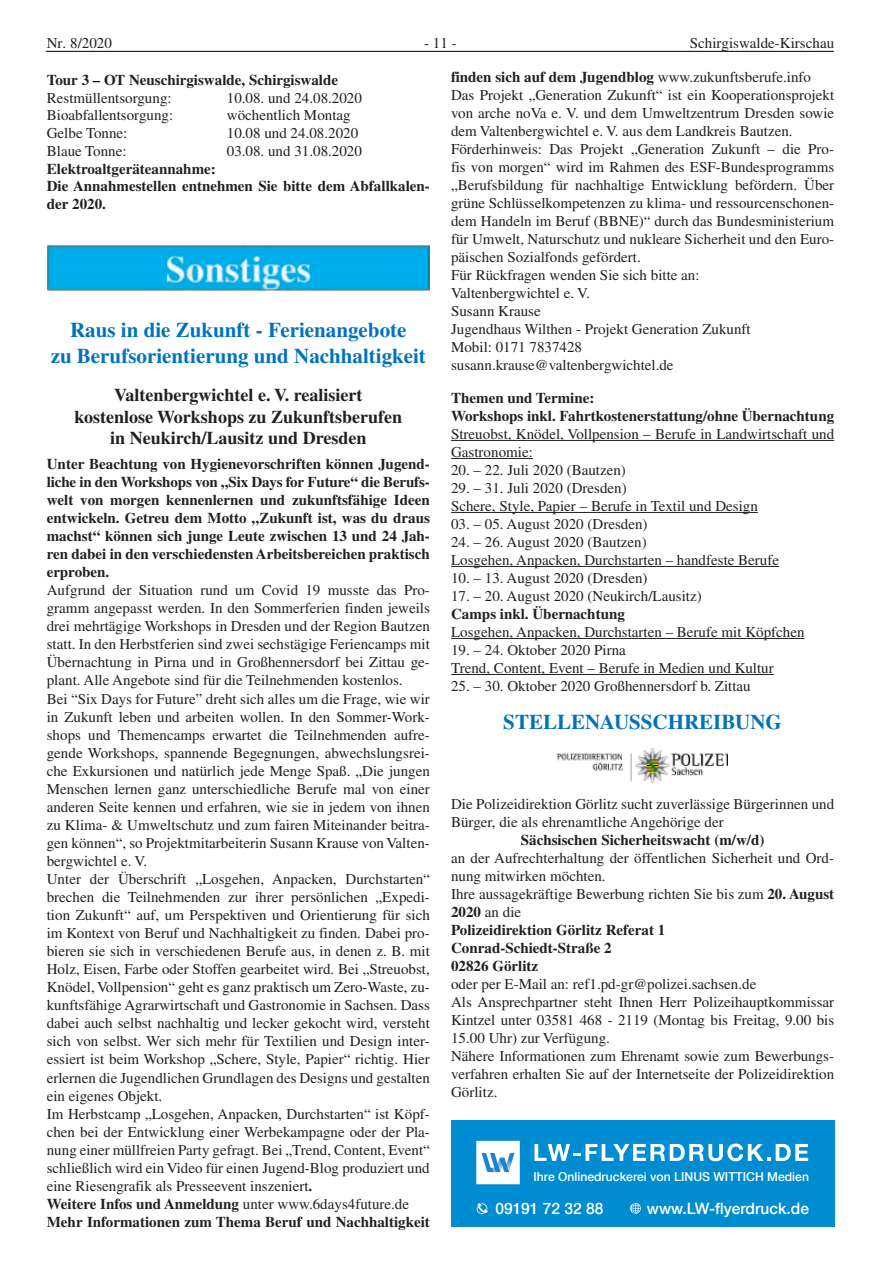
<style>
.page{position:relative;width:881px;height:1263px;background:#fff}
.page>*{position:absolute;margin:0;border:0;box-sizing:border-box;transform-origin:0 0}
.t1{font:700 21px/25.2px "Times LT";color:#0072bc;text-align:center}
.t2{font:700 18px/21.6px "Times LT";color:#231f20;text-align:center}
.t3{font:500 15.75px "Helvetica Neue LT Com";color:#fff}
.t4{font:15px/18px "Times LT";color:#231f20}
.t5{font:700 15px/18px "Times LT";color:#231f20}
.t6{font:500 12.3px "Helvetica Neue LT Com";color:#fff}
.s1{font-weight:700}
</style>
<div class="page">
<hr style="left:46px;top:51px;width:786px;height:1px;background:#231f20">
<hr style="left:47px;top:51px;width:786px;height:1px;background:#231f20">
<hr style="left:451px;top:440px;width:382px;height:1px;background:#231f20">
<hr style="left:451px;top:458px;width:81px;height:1px;background:#231f20">
<hr style="left:451px;top:512px;width:306px;height:1px;background:#231f20">
<hr style="left:451px;top:566px;width:327px;height:1px;background:#231f20">
<hr style="left:451px;top:638px;width:353px;height:1px;background:#231f20">
<hr style="left:451px;top:674px;width:322px;height:1px;background:#231f20">
<img style="left:557px;top:749px;width:170px;height:33px">
<img style="left:47px;top:244px;width:382px;height:47px">
<div style="left:451px;top:1120px;width:382px;height:107px;background:#008cd0"></div>
<svg style="left:534px;top:1143px;width:273px;height:18px"></svg>
<svg style="left:476px;top:1203px;width:11px;height:11px"></svg>
<svg style="left:476px;top:1141px;width:43px;height:43px;background:#d4e8f4"></svg>
<svg style="left:630px;top:1203px;width:10px;height:11px"></svg>
<p class="t4" style="left:47px;top:34px;width:66px">Nr. 8/2020</p>
<p class="t4" style="left:424px;top:34px;width:34px">- 11 -</p>
<p class="t4" style="left:689px;top:34px;width:146px">Schirgiswalde-Kirschau</p>
<p class="t4" style="left:451px;top:68px;width:384px"><span class="s1">finden sich auf dem Jugendblog</span> www.zukunftsberufe.info Das Projekt „Generation Zukunft“ ist ein Kooperationsprojekt von arche noVa e. V. und dem Umweltzentrum Dresden sowie dem Valtenbergwichtel e. V. aus dem Landkreis Bautzen.<br>Förderhinweis: Das Projekt „Generation Zukunft – die Pro&shy;fis von morgen“ wird im Rahmen des ESF-Bundesprogramms „Berufsbildung für nachhaltige Entwicklung befördern. Über grüne Schlüsselkompetenzen zu klima- und ressourcenschonen&shy;dem Handeln im Beruf (BBNE)“ durch das Bundesministerium für Umwelt, Naturschutz und nukleare Sicherheit und den Euro&shy;päischen Sozialfonds gefördert.<br>Für Rückfragen wenden Sie sich bitte an:<br>Valtenbergwichtel e. V.<br>Susann Krause<br>Jugendhaus Wilthen - Projekt Generation Zukunft<br>Mobil: 0171 7837428<br>susann.krause@valtenbergwichtel.de</p>
<p class="t5" style="left:451px;top:389px;width:384px">Themen und Termine:<br>Workshops inkl. Fahrtkostenerstattung/ohne Übernachtung</p>
<p class="t4" style="left:451px;top:425px;width:384px">Streuobst, Knödel, Vollpension – Berufe in Landwirtschaft und<br>Gastronomie:</p>
<p class="t4" style="left:451px;top:461px;width:176px">20. – 22. Juli 2020 (Bautzen)</p>
<p class="t4" style="left:451px;top:479px;width:308px">29. – 31. Juli 2020 (Dresden)<br>Schere, Style, Papier – Berufe in Textil und Design</p>
<p class="t4" style="left:451px;top:515px;width:198px">03. – 05. August 2020 (Dresden)</p>
<p class="t4" style="left:451px;top:533px;width:329px">24. – 26. August 2020 (Bautzen)<br>Losgehen, Anpacken, Durchstarten – handfeste Berufe</p>
<p class="t4" style="left:451px;top:569px;width:198px">10. – 13. August 2020 (Dresden)</p>
<p class="t4" style="left:451px;top:587px;width:252px">17. – 20. August 2020 (Neukirch/Lausitz)</p>
<p class="t5" style="left:451px;top:605px;width:175px">Camps inkl. Übernachtung</p>
<p class="t4" style="left:451px;top:623px;width:355px">Losgehen, Anpacken, Durchstarten – Berufe mit Köpfchen</p>
<p class="t4" style="left:451px;top:641px;width:324px">19. – 24. Oktober 2020 Pirna<br>Trend, Content, Event – Berufe in Medien und Kultur</p>
<p class="t4" style="left:451px;top:677px;width:301px">25. – 30. Oktober 2020 Großhennersdorf b. Zittau</p>
<h1 class="t1" style="left:503px;top:709px;width:280px">STELLENAUSSCHREIBUNG</h1>
<p class="t5" style="left:47px;top:71px;width:293px">Tour 3 – OT Neuschirgiswalde, Schirgiswalde</p>
<p class="t4" style="left:47px;top:88px;width:126px">Restmüllentsorgung:</p>
<p class="t4" style="left:227px;top:88px;width:136px">10.08. und 24.08.2020</p>
<p class="t4" style="left:47px;top:106px;width:128px">Bioabfallentsorgung:</p>
<p class="t4" style="left:227px;top:106px;width:125px">wöchentlich Montag</p>
<p class="t4" style="left:47px;top:124px;width:82px">Gelbe Tonne:</p>
<p class="t4" style="left:227px;top:124px;width:133px">10.08 und 24.08.2020</p>
<p class="t4" style="left:47px;top:142px;width:81px">Blaue Tonne:</p>
<p class="t4" style="left:227px;top:142px;width:136px">03.08. und 31.08.2020</p>
<p class="t5" style="left:47px;top:159px;width:384px">Elektroaltgeräteannahme:<br>Die Annahmestellen entnehmen Sie bitte dem Abfallkalen&shy;der 2020.</p>
<h1 class="t1" style="left:51px;top:317px;width:376px">Raus in die Zukunft - Ferienangebote<br>zu Berufsorientierung und Nachhaltigkeit</h1>
<p class="t2" style="left:74px;top:384px;width:329px">Valtenbergwichtel e. V. realisiert kostenlose Workshops zu Zukunftsberufen in Neukirch/Lausitz und Dresden</p>
<p class="t5" style="left:47px;top:455px;width:384px;text-align:justify">Unter Beachtung von Hygienevorschriften können Jugend&shy;liche in den Workshops von „Six Days for Future“ die Berufs&shy;welt von morgen kennenlernen und zukunftsfähige Ideen entwickeln. Getreu dem Motto „Zukunft ist, was du draus machst“ können sich junge Leute zwischen 13 und 24 Jah&shy;ren dabei in den verschiedensten Arbeitsbereichen praktisch erproben.</p>
<p class="t4" style="left:47px;top:581px;width:384px">Aufgrund der Situation rund um Covid 19 musste das Pro&shy;gramm angepasst werden. In den Sommerferien finden jeweils drei mehrtägige Workshops in Dresden und der Region Bautzen statt. In den Herbstferien sind zwei sechstägige Feriencamps mit Übernachtung in Pirna und in Großhennersdorf bei Zittau ge&shy;plant. Alle Angebote sind für die Teilnehmenden kostenlos.<br>Bei “Six Days for Future” dreht sich alles um die Frage, wie wir in Zukunft leben und arbeiten wollen. In den Sommer-Work&shy;shops und Themencamps erwartet die Teilnehmenden aufre&shy;gende Workshops, spannende Begegnungen, abwechslungsrei&shy;che Exkursionen und natürlich jede Menge Spaß. „Die jungen Menschen lernen ganz unterschiedliche Berufe mal von einer anderen Seite kennen und erfahren, wie sie in jedem von ihnen zu Klima- &amp; Umweltschutz und zum fairen Miteinander beitra&shy;gen können“, so Projektmitarbeiterin Susann Krause von Valten&shy;bergwichtel e. V.<br>Unter der Überschrift „Losgehen, Anpacken, Durchstarten“ brechen die Teilnehmenden zur ihrer persönlichen „Expedi&shy;tion Zukunft“ auf, um Perspektiven und Orientierung für sich im Kontext von Beruf und Nachhaltigkeit zu finden. Dabei pro&shy;bieren sie sich in verschiedenen Berufe aus, in denen z. B. mit Holz, Eisen, Farbe oder Stoffen gearbeitet wird. Bei „Streuobst, Knödel, Vollpension“ geht es ganz praktisch um Zero-Waste, zu&shy;kunftsfähige Agrarwirtschaft und Gastronomie in Sachsen. Dass dabei auch selbst nachhaltig und lecker gekocht wird, versteht sich von selbst. Wer sich mehr für Textilien und Design inter&shy;essiert ist beim Workshop „Schere, Style, Papier“ richtig. Hier erlernen die Jugendlichen Grundlagen des Designs und gestalten ein eigenes Objekt.<br>Im Herbstcamp „Losgehen, Anpacken, Durchstarten“ ist Köpf&shy;chen bei der Entwicklung einer Werbekampagne oder der Pla&shy;nung einer müllfreien Party gefragt. Bei „Trend, Content, Event“ schließlich wird ein Video für einen Jugend-Blog produziert und eine Riesengrafik als Presseevent inszeniert<span class="s1">.<br>Weitere Infos und Anmeldung</span> unter www.6days4future.de <span class="s1">Mehr Informationen zum Thema Beruf und Nachhaltigkeit</span></p>
<p class="t4" style="left:451px;top:794px;width:384px">Die Polizeidirektion Görlitz sucht zuverlässige Bürgerinnen und<br>Bürger, die als ehrenamtliche Angehörige der</p>
<p class="t5" style="left:520px;top:830px;width:245px">Sächsischen Sicherheitswacht (m/w/d)</p>
<p class="t4" style="left:451px;top:848px;width:384px">an der Aufrechterhaltung der öffentlichen Sicherheit und Ord&shy;nung mitwirken möchten.<br>Ihre aussagekräftige Bewerbung richten Sie bis zum <span class="s1">20. August 2020</span> an die<br><span class="s1">Polizeidirektion Görlitz Referat 1<br>Conrad-Schiedt-Straße 2<br>02826 Görlitz</span></p>
<p class="t4" style="left:451px;top:974px;width:384px">oder per E-Mail an: ref1.pd-gr@polizei.sachsen.de<br>Als Ansprechpartner steht Ihnen Herr Polizeihauptkommissar Kintzel unter 03581 468 - 2119 (Montag bis Freitag, 9.00 bis 15.00 Uhr) zur Verfügung.<br>Nähere Informationen zum Ehrenamt sowie zum Bewerbungs&shy;verfahren erhalten Sie auf der Internetseite der Polizeidirektion Görlitz.</p>
<p class="t6" style="left:533px;top:1169px;width:277px">Ihre Onlinedruckerei von LINUS WITTICH Medien</p>
<p class="t3" style="left:495px;top:1199px;width:109px">09191 72 32 88</p>
<p class="t3" style="left:646px;top:1199px;width:163px">www.LW-flyerdruck.de</p>
</div>
